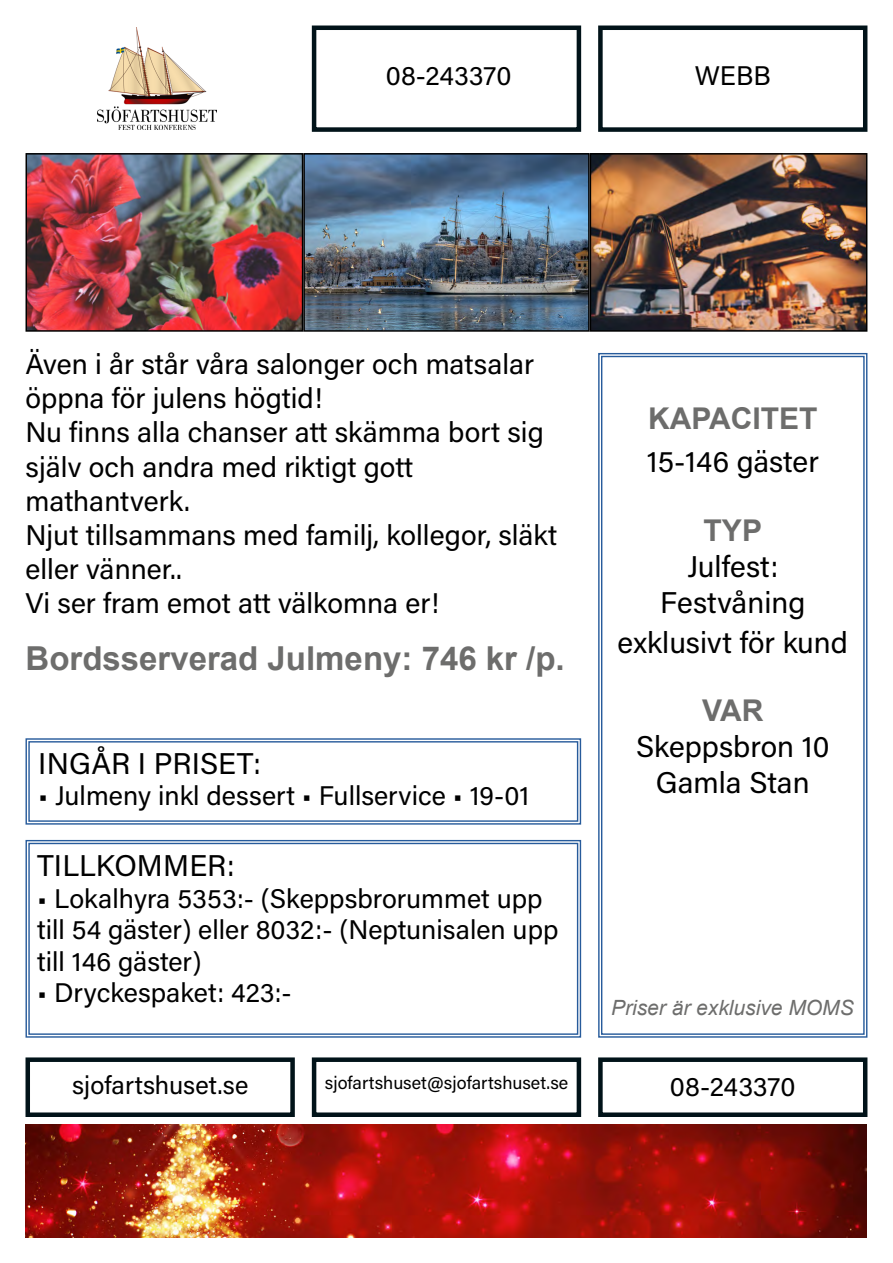
<style>
.page{position:relative;width:893px;height:1263px;background:#fff}
.page>*{position:absolute;margin:0;border:0;box-sizing:border-box;transform-origin:0 0}
.t1{font:700 33px "Arial";color:#6d6d6c}
.t2{font:30px/36px "Acumin Variable Concept";color:#000;text-align:center}
.t3{font:700 30px "Arial";color:#6d6d6c}
.t4{font:28.5px/34.2px "Acumin Variable Concept";color:#000}
.t5{font:27px/31.5px "Acumin Variable Concept";color:#000}
.t6{font:25.5px "Acumin Variable Concept";color:#000}
.t7{font:italic 21px "Arial";color:#6d6d6c}
.t8{font:18px "Acumin Variable Concept";color:#000}
</style>
<div class="page">
<img style="left:98px;top:28px;width:119px;height:102px">
<div style="left:312px;top:26px;width:269px;height:106px;border:4px solid #011319"></div>
<div style="left:598px;top:26px;width:269px;height:106px;border:4px solid #011319"></div>
<img style="left:29px;top:156px;width:835px;height:173px">
<div style="left:26px;top:153px;width:277px;height:179px;border:2px solid #000"></div>
<div style="left:303px;top:153px;width:287px;height:179px;border:2px solid #000"></div>
<div style="left:590px;top:153px;width:277px;height:179px;border:2px solid #000"></div>
<svg style="left:598px;top:353px;width:270px;height:685px"></svg>
<div style="left:601px;top:356px;width:264px;height:679px;border:1px solid #275b9b"></div>
<div style="left:598px;top:1057px;width:269px;height:60px;border:4px solid #011319"></div>
<div style="left:312px;top:1057px;width:269px;height:60px;border:4px solid #011319"></div>
<div style="left:26px;top:1057px;width:269px;height:60px;border:4px solid #011319"></div>
<img style="left:26px;top:1124px;width:841px;height:113px">
<svg style="left:25px;top:738px;width:557px;height:87px"></svg>
<div style="left:28px;top:741px;width:550px;height:81px;border:1px solid #275b9b"></div>
<svg style="left:25px;top:839px;width:557px;height:199px"></svg>
<div style="left:28px;top:843px;width:550px;height:192px;border:1px solid #275b9b"></div>
<p class="t5" style="left:386px;top:59px;width:127px">08-243370</p>
<p class="t5" style="left:695px;top:59px;width:78px">WEBB</p>
<p class="t4" style="left:26px;top:346px;width:533px">Även i år står våra salonger och matsalar öppna för julens högtid!<br>Nu finns alla chanser att skämma bort sig själv och andra med riktigt gott mathantverk.<br>Njut tillsammans med familj, kollegor, släkt eller vänner..<br>Vi ser fram emot att välkomna er!</p>
<p class="t1" style="left:26px;top:637px;width:541px">Bordsserverad Julmeny: 746 kr /p.</p>
<p class="t2" style="left:38px;top:744px;width:224px">INGÅR I PRISET:</p>
<p class="t5" style="left:38px;top:779px;width:492px">• Julmeny inkl dessert • Fullservice • 19-01</p>
<p class="t2" style="left:37px;top:847px;width:199px">TILLKOMMER:</p>
<p class="t5" style="left:37px;top:882px;width:523px">• Lokalhyra 5353:- (Skeppsbrorummet upp till 54 gäster) eller 8032:- (Neptunisalen upp till 146 gäster)</p>
<p class="t5" style="left:37px;top:976px;width:256px">• Dryckespaket: 423:-</p>
<p class="t3" style="left:648px;top:399px;width:171px">KAPACITET</p>
<p class="t2" style="left:647px;top:443px;width:174px">15-146 gäster</p>
<p class="t3" style="left:704px;top:511px;width:60px">TYP</p>
<p class="t2" style="left:660px;top:547px;width:147px">Julfest:<br>Festvåning</p>
<p class="t2" style="left:618px;top:623px;width:232px">exklusivt för kund</p>
<p class="t3" style="left:702px;top:691px;width:63px">VAR</p>
<p class="t2" style="left:636px;top:728px;width:195px">Skeppsbron 10<br>Gamla Stan</p>
<p class="t7" style="left:611px;top:994px;width:244px">Priser är exklusive MOMS</p>
<p class="t6" style="left:72px;top:1068px;width:178px">sjofartshuset.se</p>
<p class="t8" style="left:325px;top:1070px;width:245px">sjofartshuset@sjofartshuset.se</p>
<p class="t5" style="left:670px;top:1069px;width:127px">08-243370</p>
</div>
